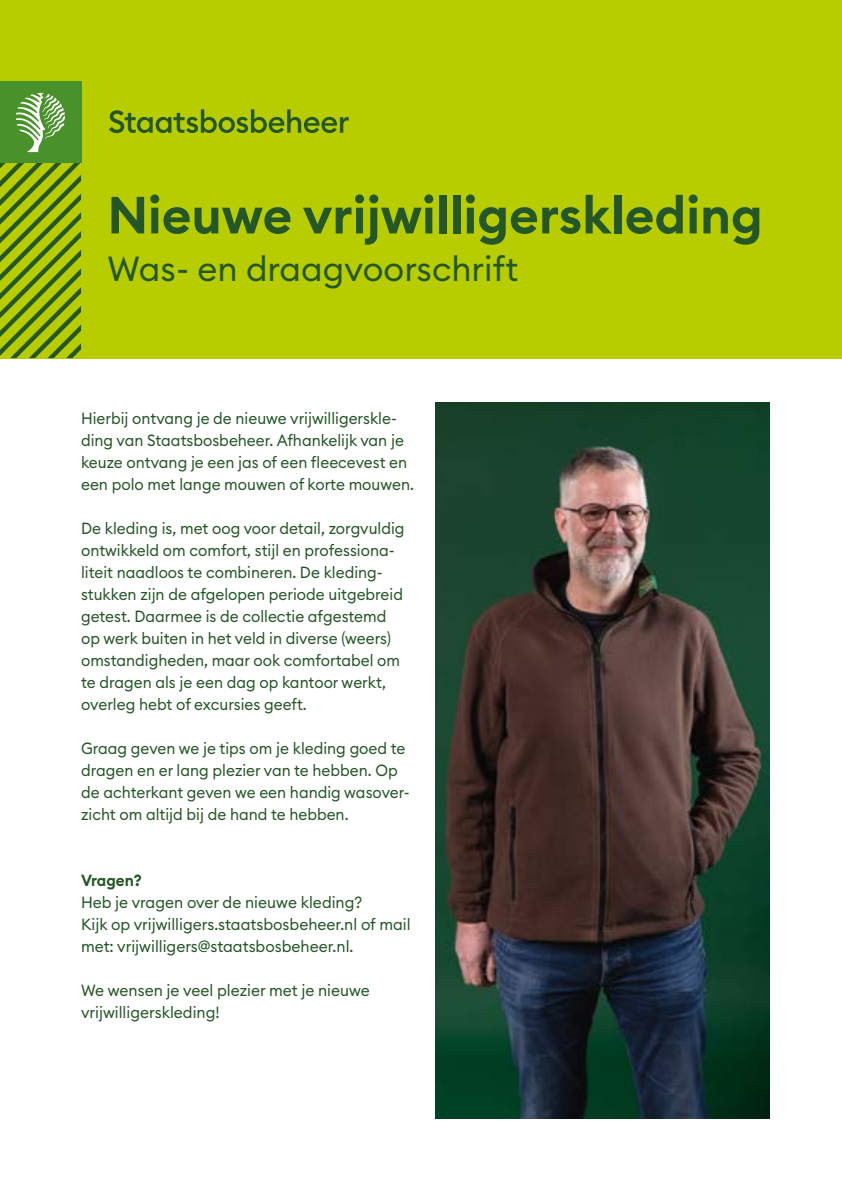
<style>
.page{position:relative;width:842px;height:1191px;background:#fff}
.page>*{position:absolute;margin:0;border:0;box-sizing:border-box;transform-origin:0 0}
.t1{font:600 51.4px "Euclid Circular B";color:#255627}
.t2{font:34.4px "Euclid Circular B";color:#255627}
.t3{font:16px/22px "Euclid Circular B";color:#255627;scale:.96 1}
.t4{font:16px/22px "Euclid Circular B";color:#255627}
.t5{font:600 16px "Euclid Circular B";color:#255627;scale:.96 1}
</style>
<div class="page">
<div style="left:0;top:0;width:842px;height:358px;background:#b7cd00"></div>
<svg style="left:0;top:162px;width:81px;height:196px"></svg>
<div style="left:0;top:81px;width:81px;height:81px;background:#49922b"></div>
<svg style="left:16px;top:93px;width:49px;height:59px"></svg>
<svg style="left:109px;top:109px;width:240px;height:24px"></svg>
<img style="left:435px;top:402px;width:335px;height:717px">
<h1 class="t1" style="left:107px;top:182px;width:657px">Nieuwe vrijwilligerskleding</h1>
<h2 class="t2" style="left:107px;top:247px;width:412px">Was- en draagvoorschrift</h2>
<p class="t3" style="left:81px;top:407px;width:348px">Hierbij ontvang je de nieuwe vrijwilligerskle&shy;ding van Staatsbosbeheer. Afhankelijk van je keuze ontvang je een jas of een fleecevest en een polo met lange mouwen of korte mouwen.</p>
<p class="t3" style="left:81px;top:517px;width:338px">De kleding is, met oog voor detail, zorgvuldig ontwikkeld om comfort, stijl en professiona&shy;liteit naadloos te combineren. De kleding&shy;stukken zijn de afgelopen periode uitgebreid getest. Daarmee is de collectie afgestemd op werk buiten in het veld in diverse (weers) omstandigheden, maar ook comfortabel om te dragen als je een dag op kantoor werkt, overleg hebt of excursies geeft.</p>
<p class="t3" style="left:81px;top:737px;width:344px">Graag geven we je tips om je kleding goed te dragen en er lang plezier van te hebben. Op de achterkant geven we een handig wasover&shy;zicht om altijd bij de hand te hebben.</p>
<p class="t5" style="left:81px;top:870px;width:65px">Vragen?</p>
<p class="t4" style="left:81px;top:891px;width:331px">Heb je vragen over de nieuwe kleding?<br>Kijk op vrijwilligers.staatsbosbeheer.nl of mail met: vrijwilligers@staatsbosbeheer.nl.</p>
<p class="t4" style="left:81px;top:979px;width:290px">We wensen je veel plezier met je nieuwe vrijwilligerskleding!</p>
</div>
